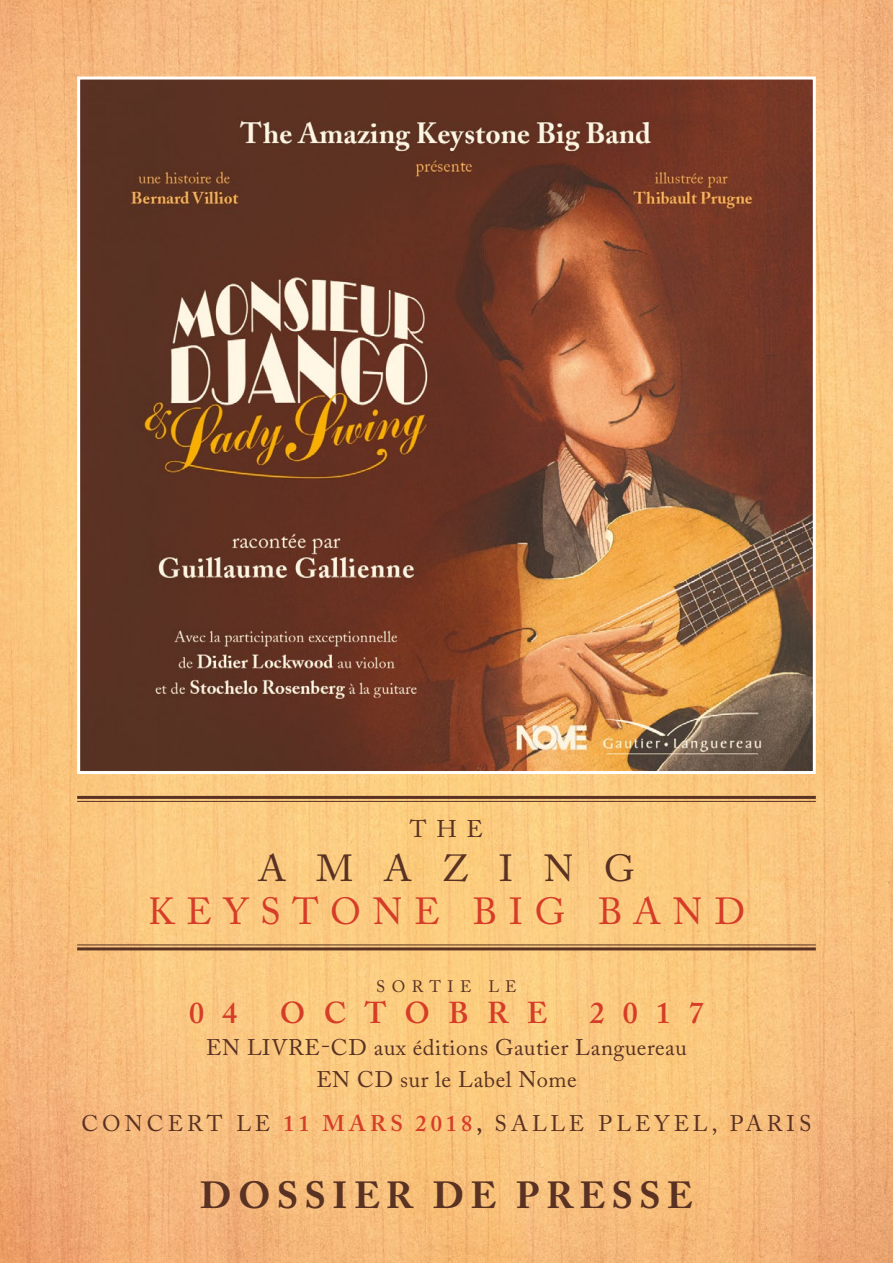
<style>
.page{position:relative;width:893px;height:1263px;background:#fff}
.page>*{position:absolute;margin:0;border:0;box-sizing:border-box;transform-origin:0 0}
.t1{font:700 37.5px "Adobe Caslon Pro";letter-spacing:.165em;color:#593223}
.t2{font:37.5px "Adobe Caslon Pro";letter-spacing:.315em;color:#d63d28}
.t3{font:37.5px "Adobe Caslon Pro";letter-spacing:.815em;color:#593223}
.t4{font:600 30px "Adobe Caslon Pro";letter-spacing:.605em;color:#d63d28}
.t5{font:24px "Adobe Caslon Pro";color:#593223}
.t6{font:22.5px/31.7px "Adobe Caslon Pro";letter-spacing:.025em;color:#593223;text-align:center}
.t7{font:22.5px "Adobe Caslon Pro";letter-spacing:.18em;color:#593223}
.t8{font:16.5px "Adobe Caslon Pro";letter-spacing:.39em;color:#593223}
.s1{font-weight:600;color:#d63d28}
.s2{font-weight:600}
</style>
<div class="page">
<img style="left:0;top:0;width:893px;height:1263px">
<img style="left:81px;top:81px;width:731px;height:689px">
<div style="left:77px;top:77px;width:739px;height:697px;border:3px solid #fff"></div>
<hr style="left:77px;top:801px;width:739px;height:1px;background:#593223">
<hr style="left:77px;top:796px;width:739px;height:3px;background:#593223">
<hr style="left:77px;top:944px;width:739px;height:1px;background:#593223">
<hr style="left:77px;top:947px;width:739px;height:3px;background:#593223">
<p class="t5" style="left:410px;top:815px;width:75px">THE</p>
<h1 class="t3" style="left:258px;top:846px;width:378px">AMAZING</h1>
<h1 class="t2" style="left:148px;top:889px;width:598px">KEYSTONE BIG BAND</h1>
<p class="t8" style="left:376px;top:976px;width:142px">SORTIE LE</p>
<h2 class="t4" style="left:189px;top:995px;width:49px">0 4</h2>
<h2 class="t4" style="left:280px;top:995px;width:269px">OCTOBRE</h2>
<h2 class="t4" style="left:590px;top:995px;width:116px">2017</h2>
<p class="t6" style="left:206px;top:1031px;width:482px">EN LIVRE-CD aux éditions Gautier Languereau<br>EN CD sur le Label Nome</p>
<p class="t7" style="left:81px;top:1110px;width:732px">CONCERT LE <span class="s1">11 MARS 2018</span><span class="s2">,</span> SALLE PLEYEL, PARIS</p>
<h1 class="t1" style="left:200px;top:1173px;width:494px">DOSSIER DE PRESSE</h1>
</div>
